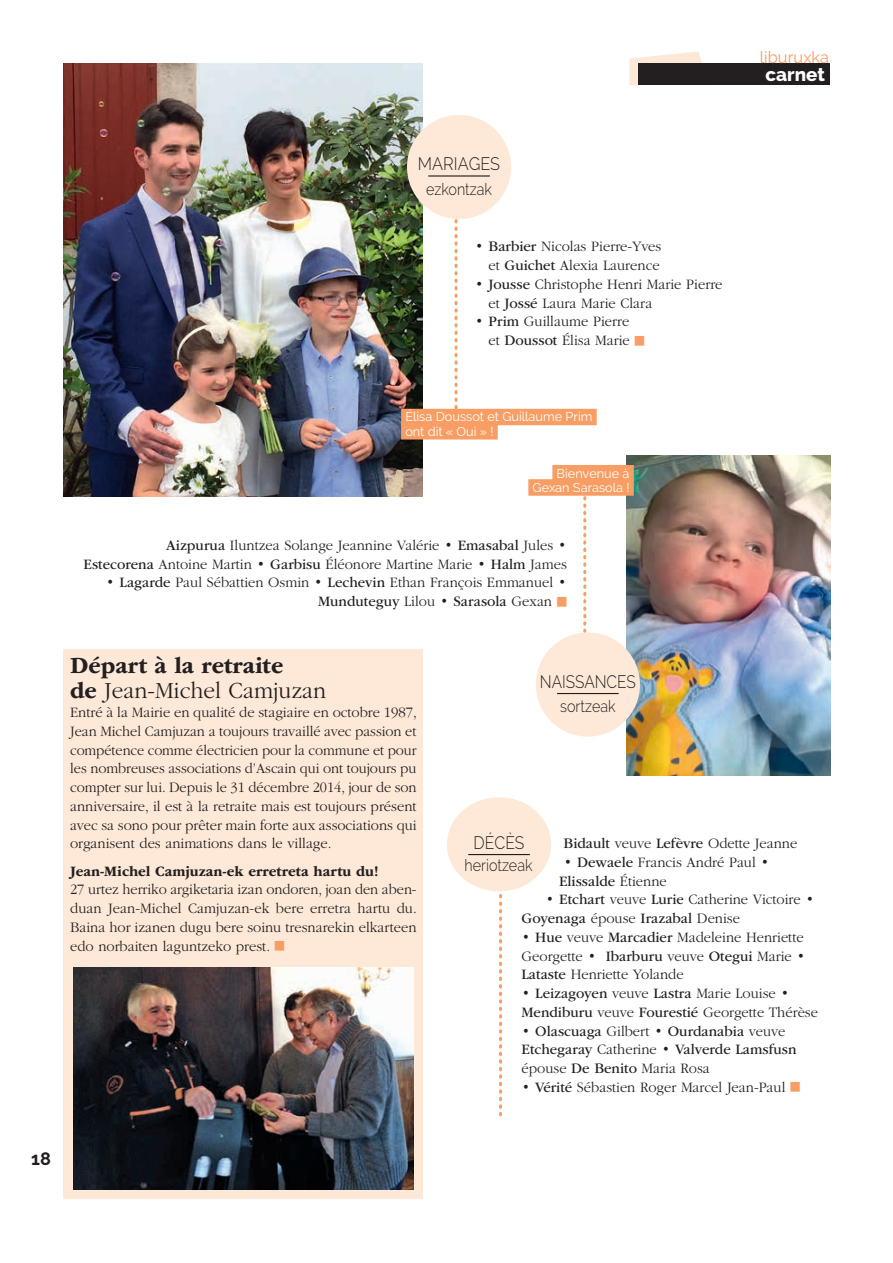
<style>
.page{position:relative;width:893px;height:1263px;background:#fff}
.page>*{position:absolute;margin:0;border:0;box-sizing:border-box;transform-origin:0 0}
.t1{font:700 24px/25.5px "ITC Garamond Std";color:#231f20}
.t2{font:800 18.75px "Raleway";color:#fff}
.t3{font:300 18px "Raleway";color:#231f20;scale:.85 1}
.t4{font:300 18px "Raleway";color:#231f20;scale:.9 1}
.t5{font:300 18px "Raleway";color:#231f20;scale:.87 1}
.t6{font:700 18px "Raleway";color:#231f20}
.t7{font:300 16.5px "Raleway";color:#231f20;scale:.87 1}
.t8{font:16.5px "Raleway";color:#f89e64}
.t9{font:300 15px/18.8px "ITC Garamond Std";color:#231f20}
.t10{font:300 15px/18.8px "ITC Garamond Std";color:#231f20;text-align:justify;scale:.96 1}
.t11{font:15px/18.8px "ITC Garamond Std";color:#231f20}
.t12{font:700 15px "ITC Garamond Std";color:#231f20}
.t13{font:12.75px/14.2px "Raleway";color:#fff;text-align:right}
.s1{font-weight:400}
.s2{color:#f89e64}
.s3{font-weight:300}
</style>
<div class="page">
<img style="left:64px;top:64px;width:359px;height:432px">
<svg style="left:499px;top:891px;width:3px;height:224px"></svg>
<svg style="left:454px;top:221px;width:3px;height:188px"></svg>
<div style="left:447px;top:797px;width:104px;height:94px;background:#fee9d8;border-radius:50%"></div>
<div style="left:407px;top:115px;width:104px;height:104px;background:#fee9d8;border-radius:50%"></div>
<hr style="left:468px;top:854px;width:62px;height:1px;background:#231f20">
<hr style="left:428px;top:175px;width:62px;height:2px;background:#231f20">
<img style="left:626px;top:456px;width:205px;height:319px">
<div style="left:64px;top:650px;width:359px;height:549px;background:#fee9d8"></div>
<svg style="left:583px;top:498px;width:3px;height:134px"></svg>
<div style="left:536px;top:632px;width:104px;height:105px;background:#fee9d8;border-radius:50%"></div>
<hr style="left:557px;top:693px;width:62px;height:1px;background:#231f20">
<div style="left:552px;top:465px;width:82px;height:16px;background:#f89e64"></div>
<div style="left:528px;top:479px;width:106px;height:17px;background:#f89e64"></div>
<img style="left:73px;top:967px;width:340px;height:222px">
<div style="left:401px;top:409px;width:196px;height:16px;background:#f89e64"></div>
<div style="left:401px;top:423px;width:97px;height:16px;background:#f89e64"></div>
<svg style="left:629px;top:52px;width:80px;height:33px"></svg>
<div style="left:638px;top:64px;width:191px;height:21px;background:#231f20"></div>
<p class="t8" style="left:760px;top:47px;width:71px">liburuxka</p>
<p class="t2" style="left:765px;top:63px;width:61px">carnet</p>
<p class="t4" style="left:418px;top:154px;width:91px">Mar iages</p>
<p class="t7" style="left:426px;top:179px;width:77px">ezkontzak</p>
<p class="t9" style="left:475px;top:237px;width:188px;text-align:right">• <span class="s1">Barbier</span> Nicolas Pierre-Yves et <span class="s1">Guichet</span> Alexia Laurence</p>
<p class="t9" style="left:488px;top:275px;width:236px;text-indent:-14px">• <span class="s1">Jousse</span> Christophe Henri Marie Pierre et <span class="s1">Jossé</span> Laura Marie Clara</p>
<p class="t9" style="left:488px;top:312px;width:158px;text-indent:-14px">• <span class="s1">Prim</span> Guillaume Pierre<br>et <span class="s1">Doussot</span> Élisa Marie <span class="s2">■</span></p>
<p class="t13" style="left:405px;top:410px;width:189px;text-align:left">Élisa Doussot et Guillaume Prim ont dit « Oui » !</p>
<p class="t13" style="left:533px;top:466px;width:98px">Bienvenue à<br>Gexan Sarasola !</p>
<p class="t9" style="left:84px;top:536px;width:485px;text-align:right"><span class="s1">Aizpurua</span> Iluntzea Solange Jeannine Valérie • <span class="s1">Emasabal</span> Jules •<br><span class="s1">Estecorena</span> Antoine Martin • <span class="s1">Garbisu</span> Éléonore Martine Marie • <span class="s1">Halm</span> James</p>
<p class="t9" style="left:106px;top:573px;width:463px;text-align:right">• <span class="s1">Lagarde</span> Paul Sébattien Osmin • <span class="s1">Lechevin</span> Ethan François Emmanuel •<br><span class="s1">Munduteguy</span> Lilou • <span class="s1">Sarasola</span> Gexan <span class="s2">■</span></p>
<h1 class="t1" style="left:70px;top:653px;width:258px">Départ à la retraite<br>de <span class="s3">Jean-Michel Camjuzan</span></h1>
<p class="t9" style="left:70px;top:703px;width:348px;text-align:justify">Entré à la Mairie en qualité de stagiaire en octobre 1987, Jean Michel Camjuzan a toujours travaillé avec passion et compétence comme électricien pour la commune et pour les nombreuses associations d’Ascain qui ont toujours pu compter sur lui. Depuis le 31 décembre 2014, jour de son anniversaire, il est à la retraite mais est toujours présent avec sa sono pour prêter main forte aux associations qui organisent des animations dans le village.</p>
<p class="t12" style="left:70px;top:862px;width:310px">Jean-Michel Camjuzan-ek erretreta hartu du!</p>
<p class="t10" style="left:70px;top:880px;width:363px">27 urtez herriko argiketaria izan ondoren, joan den aben&shy;duan Jean-Michel Camjuzan-ek bere erretra hartu du.<br>Baina hor izanen dugu bere soinu tresnarekin elkarteen edo norbaiten laguntzeko prest. <span class="s2">■</span></p>
<p class="t3" style="left:540px;top:671px;width:112px">naissances</p>
<p class="t7" style="left:560px;top:697px;width:65px">sortzeak</p>
<p class="t5" style="left:474px;top:832px;width:58px">décès</p>
<p class="t9" style="left:563px;top:834px;width:235px"><span class="s1">Bidault</span> veuve <span class="s1">Lefèvre</span> Odette Jeanne</p>
<p class="t9" style="left:559px;top:853px;width:212px">• <span class="s1">Dewaele</span> Francis André Paul •<br><span class="s1">Elissalde</span> Étienne</p>
<p class="t9" style="left:521px;top:890px;width:294px;text-indent:24px">• <span class="s1">Etchart</span> veuve <span class="s1">Lurie</span> Catherine Victoire •<br><span class="s1">Goyenaga</span> épouse <span class="s1">Irazabal</span> Denise</p>
<p class="t9" style="left:521px;top:928px;width:286px">• <span class="s1">Hue</span> veuve <span class="s1">Marcadier</span> Madeleine Henriette<br>Georgette • <span class="s1">Ibarburu</span> veuve <span class="s1">Otegui</span> Marie •<br><span class="s1">Lataste</span> Henriette Yolande</p>
<p class="t9" style="left:521px;top:984px;width:298px">• <span class="s1">Leizagoyen</span> veuve <span class="s1">Lastra</span> Marie Louise •<br><span class="s1">Mendiburu</span> veuve <span class="s1">Fourestié</span> Georgette Thérèse</p>
<p class="t11" style="left:521px;top:1022px;width:276px"><span class="s3">•</span> Olascuaga <span class="s3">Gilbert •</span> Ourdanabia <span class="s3">veuve<br></span>Etchegaray <span class="s3">Catherine •</span> Valverde Lamsfusn <span class="s3">épouse</span> De Benito <span class="s3">Maria Rosa</span></p>
<p class="t9" style="left:521px;top:1078px;width:280px">• <span class="s1">Vérité</span> Sébastien Roger Marcel Jean-Paul <span class="s2">■</span></p>
<p class="t7" style="left:465px;top:855px;width:80px">heriotzeak</p>
<p class="t6" style="left:31px;top:1148px;width:21px">18</p>
</div>
